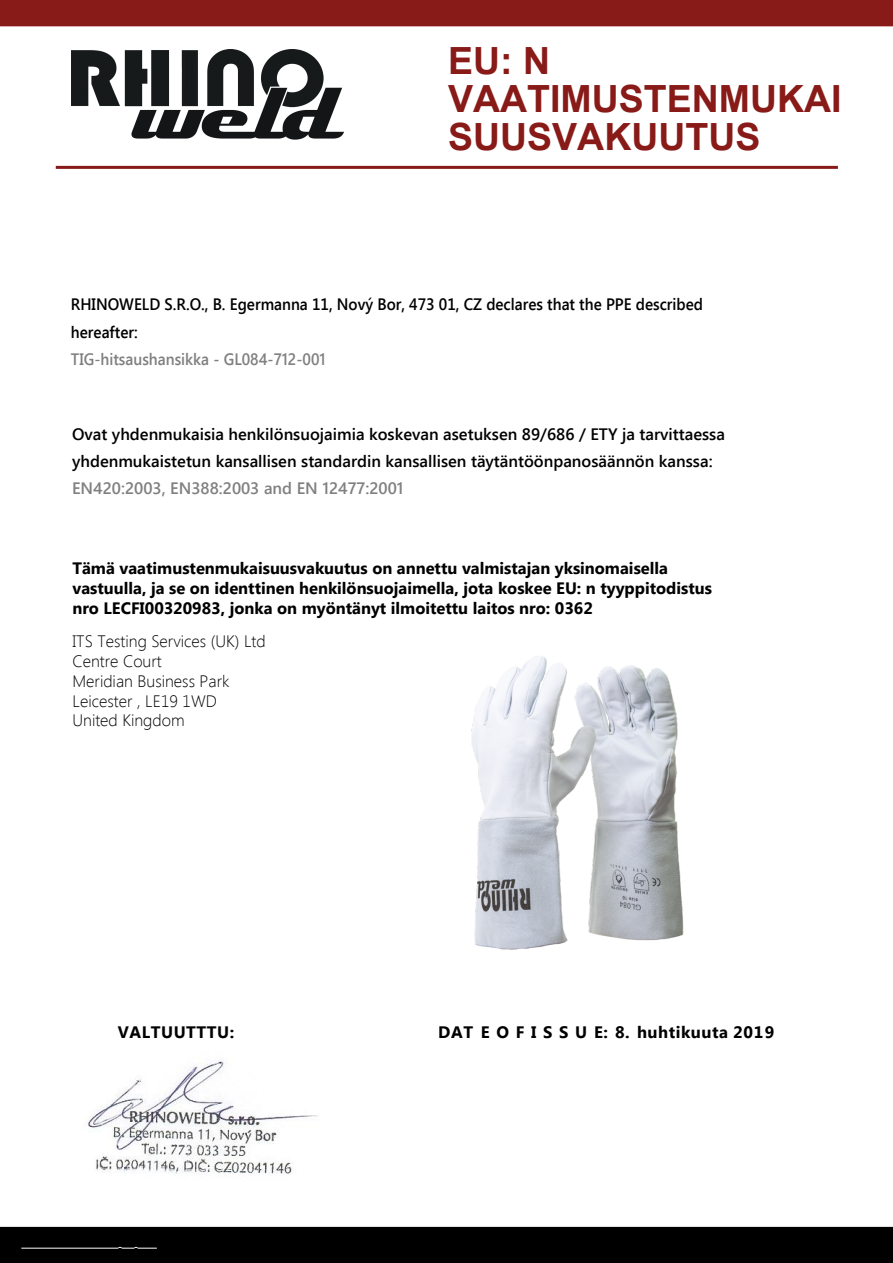
<style>
.page{position:relative;width:893px;height:1263px;background:#fff}
.page>*{position:absolute;margin:0;border:0;box-sizing:border-box;transform-origin:0 0}
.t1{font:700 37.5px/37.8px "Arial";color:#881a18}
.t2{font:700 16.65px "Segoe UI";letter-spacing:.03em;color:#000}
.t3{font:700 16.5px/19.8px "Segoe UI";color:#000}
.t4{font:600 16.5px/26.8px "Segoe UI";color:#000}
.t5{font:600 16.5px/27.3px "Segoe UI";color:#000;scale:.93 1}
.t6{font:300 16.5px/19.8px "Segoe UI";color:#000}
.t7{font:600 16.5px "Segoe UI";color:#808080}
.s1{color:#808080}
</style>
<div class="page">
<div style="left:0;top:0;width:893px;height:26px;background:#881a18"></div>
<hr style="left:56px;top:166px;width:782px;height:3px;background:#881a18">
<div style="left:0;top:1227px;width:893px;height:36px;background:#000"></div>
<img style="left:71px;top:50px;width:273px;height:90px">
<img style="left:88px;top:1060px;width:230px;height:114px">
<img style="left:471px;top:656px;width:213px;height:294px">
<h1 class="t1" style="left:448px;top:43px;width:395px">EU: N<br>VAATIMUSTENMUKAI<br>SUUSVAKUUTUS</h1>
<p class="t5" style="left:71px;top:290px;width:681px">RHINOWELD S.R.O., B. Egermanna 11, Nový Bor, 473 01, CZ declares that the PPE described hereafter:<br><span class="s1">TIG-hitsaushansikka</span> <span class="s1">- GL084-712-001</span></p>
<p class="t4" style="left:72px;top:420px;width:654px">Ovat yhdenmukaisia henkilönsuojaimia koskevan asetuksen 89/686 / ETY ja tarvittaessa yhdenmukaistetun kansallisen standardin kansallisen täytäntöönpanosäännön kanssa:</p>
<p class="t7" style="left:72px;top:476px;width:333px">EN420:2003, EN388:2003 and EN 12477:2001</p>
<p class="t3" style="left:72px;top:557px;width:641px">Tämä vaatimustenmukaisuusvakuutus on annettu valmistajan yksinomaisella vastuulla, ja se on identtinen henkilönsuojaimella, jota koskee EU: n tyyppitodistus nro LECFI00320983, jonka on myöntänyt ilmoitettu laitos nro: 0362</p>
<p class="t6" style="left:73px;top:631px;width:195px">ITS Testing Services (UK) Ltd<br>Centre Court<br>Meridian Business Park<br>Leicester , LE19 1WD<br>United Kingdom</p>
<p class="t2" style="left:118px;top:1020px;width:118px">VALTUUTTTU:</p>
<p class="t2" style="left:438px;top:1020px;width:338px">DAT E O F I S S U E: 8. huhtikuuta 2019</p>
</div>
